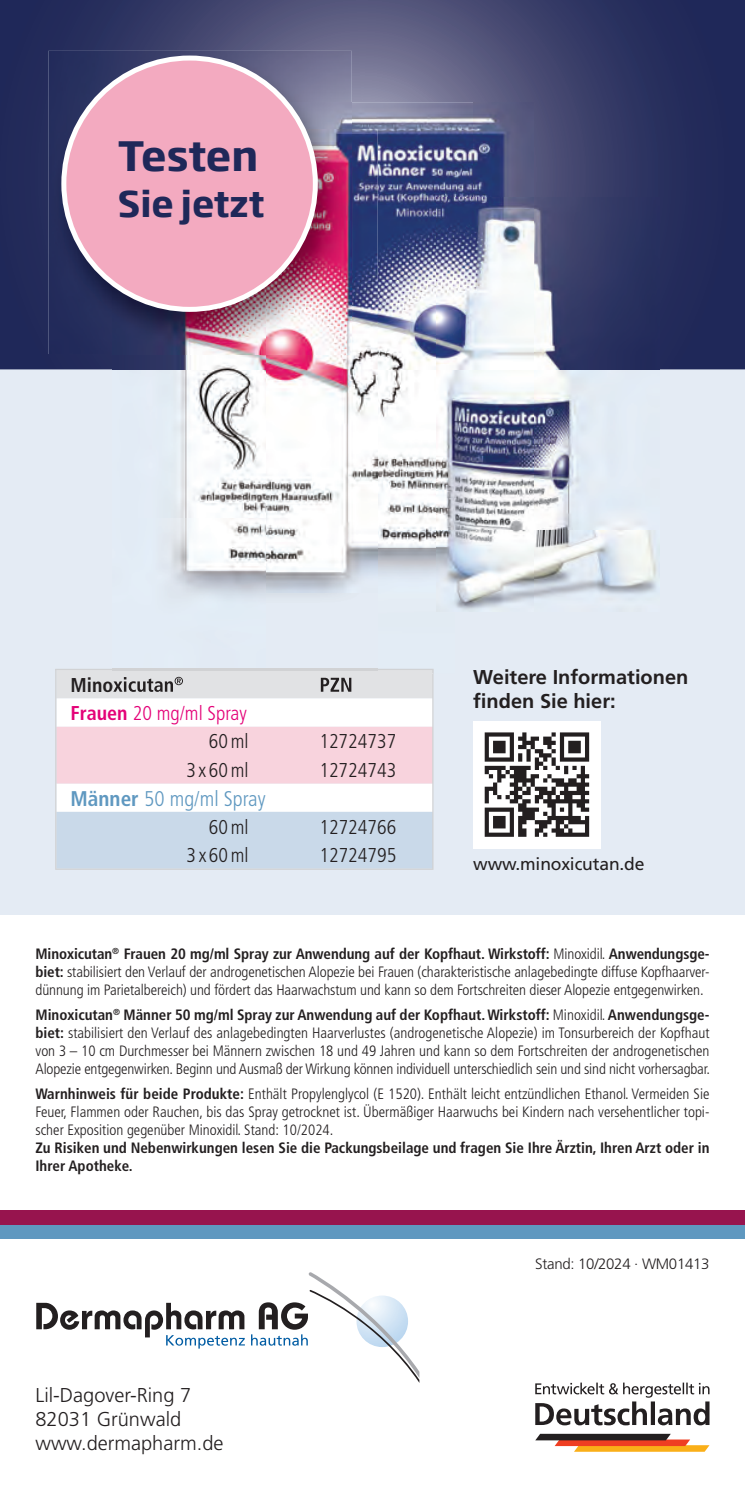
<style>
.page{position:relative;width:745px;height:1489px;background:#fff}
.page>*{position:absolute;margin:0;border:0;box-sizing:border-box;transform-origin:0 0}
.t1{font:700 40px "Soho Gothic Pro";color:#1f2859}
.t2{font:700 35px "Soho Gothic Pro";color:#1f2859}
.t3{font:300 condensed 21.25px "Frutiger LT Pro";color:#5f98c0}
.t4{font:300 condensed 20px "Frutiger LT Pro";color:#231f20}
.t5{font:300 20px/24px "Frutiger LT Pro";color:#231f20}
.t6{font:700 20px/24px "Frutiger LT Std";color:#231f20}
.t7{font:300 condensed 20px/28.2px "Frutiger LT Pro";color:#e40278;text-align:right}
.t8{font:17.5px "Frutiger LT Pro";letter-spacing:-.01em;color:#231f20}
.t9{font:300 condensed 15px/18px "Frutiger LT Pro";letter-spacing:-.005em;color:#231f20;text-align:justify}
.t10{font:700 condensed 15px/18px "Frutiger LT Std";color:#231f20}
.t11{font:300 15px "Frutiger LT Pro";letter-spacing:-.02em;color:#231f20}
.s1{font-family:"Frutiger LT Std";font-weight:700}
.s2{color:#231f20}
.s3{font-family:"Frutiger LT Pro";font-weight:300}
</style>
<div class="page">
<div style="left:0;top:1224px;width:744px;height:14px;background:#5f98c0"></div>
<svg style="left:535px;top:1382px;width:174px;height:43px"></svg>
<svg style="left:535px;top:1433px;width:174px;height:18px"></svg>
<div style="left:0;top:1210px;width:744px;height:14px;background:#97144e"></div>
<svg style="left:36px;top:1302px;width:209px;height:46px"></svg>
<svg style="left:251px;top:1272px;width:168px;height:110px"></svg>
<div style="left:0;top:0;width:744px;height:914px;background:#e4ebf4"></div>
<svg style="left:0;top:0;width:744px;height:369px;background:#353b67"></svg>
<img style="left:377px;top:369px;width:59px;height:304px">
<img style="left:351px;top:102px;width:122px;height:178px">
<img style="left:473px;top:102px;width:60px;height:95px">
<img style="left:377px;top:280px;width:59px;height:89px">
<img style="left:377px;top:668px;width:56px;height:5px">
<img style="left:436px;top:197px;width:223px;height:413px">
<img style="left:112px;top:354px;width:154px;height:316px">
<svg style="left:56px;top:670px;width:376px;height:198px;background:#e8e2ea"></svg>
<img style="left:320px;top:677px;width:31px;height:14px">
<img style="left:266px;top:130px;width:111px;height:540px">
<div style="left:473px;top:721px;width:127px;height:127px;background:#fff"></div>
<svg style="left:484px;top:732px;width:106px;height:105px"></svg>
<svg style="left:484px;top:732px;width:104px;height:104px"></svg>
<img style="left:48px;top:51px;width:303px;height:303px">
<img style="left:285px;top:102px;width:66px;height:28px">
<img style="left:112px;top:130px;width:239px;height:224px">
<div style="left:64px;top:58px;width:251px;height:251px;background:#f3aac0;border-radius:50%"></div>
<h1 class="t1" style="left:118px;top:124px;width:142px">Testen</h1>
<h2 class="t2" style="left:118px;top:176px;width:148px">Sie jetzt</h2>
<h3 class="t7" style="left:71px;top:699px;width:179px"><span class="s1">Frauen</span> 20 mg/ml Spray<br><span class="s2">60 ml</span></h3>
<h3 class="t4" style="left:319px;top:730px;width:78px">12724737</h3>
<h3 class="t4" style="left:186px;top:758px;width:63px">3 x 60 ml</h3>
<h3 class="t4" style="left:319px;top:758px;width:78px">12724743</h3>
<h3 class="t3" style="left:71px;top:786px;width:196px"><span class="s1">Männer</span> 50 mg/ml Spray</h3>
<h3 class="t4" style="left:209px;top:815px;width:41px">60 ml</h3>
<h3 class="t4" style="left:319px;top:815px;width:78px">12724766</h3>
<h3 class="t4" style="left:186px;top:843px;width:63px">3 x 60 ml</h3>
<h3 class="t4" style="left:319px;top:843px;width:78px">12724795</h3>
<h3 class="t6" style="left:473px;top:665px;width:216px">Weitere Informationen finden Sie hier:</h3>
<p class="t8" style="left:473px;top:853px;width:173px">www.minoxicutan.de</p>
<p class="t10" style="left:35px;top:944px;width:675px">Minoxicutan<sup>®</sup> Frauen 20 mg/ml Spray zur Anwendung auf der Kopfhaut. Wirkstoff: <span class="s3">Minoxidil.</span> Anwendungsge-</p>
<p class="t9" style="left:35px;top:963px;width:675px"><span class="s1">biet:</span> stabilisiert den Verlauf der androgenetischen Alopezie bei Frauen (charakteristische anlagebedingte diffuse Kopfhaarver&shy;dünnung im Parietalbereich) und fördert das Haarwachstum und kann so dem Fortschreiten dieser Alopezie entgegenwirken.</p>
<p class="t10" style="left:35px;top:1006px;width:675px">Minoxicutan<sup>®</sup> Männer 50 mg/ml Spray zur Anwendung auf der Kopfhaut. Wirkstoff: <span class="s3">Minoxidil.</span> Anwendungsge-</p>
<p class="t9" style="left:35px;top:1024px;width:675px"><span class="s1">biet:</span> stabilisiert den Verlauf des anlagebedingten Haarverlustes (androgenetische Alopezie) im Tonsurbereich der Kopfhaut von 3 – 10 cm Durchmesser bei Männern zwischen 18 und 49 Jahren und kann so dem Fortschreiten der androgenetischen Alopezie entgegenwirken. Beginn und Ausmaß der Wirkung können individuell unterschiedlich sein und sind nicht vorhersagbar.</p>
<p class="t9" style="left:35px;top:1085px;width:675px"><span class="s1">Warnhinweis für beide Produkte:</span> Enthält Propylenglycol (E 1520). Enthält leicht entzündlichen Ethanol. Vermeiden Sie Feuer, Flammen oder Rauchen, bis das Spray getrocknet ist. Übermäßiger Haarwuchs bei Kindern nach versehentlicher topi&shy;scher Exposition gegenüber Minoxidil. Stand: 10/2024.</p>
<p class="t10" style="left:35px;top:1139px;width:675px">Zu Risiken und Nebenwirkungen lesen Sie die Packungsbeilage und fragen Sie Ihre Ärztin, Ihren Arzt oder in<br>Ihrer Apotheke.</p>
<h3 class="t5" style="left:35px;top:1382px;width:189px">Lil-Dagover-Ring 7<br>82031 Grünwald www.dermapharm.de</h3>
<p class="t11" style="left:535px;top:1255px;width:176px">Stand: 10/2024 · WM01413</p>
</div>
